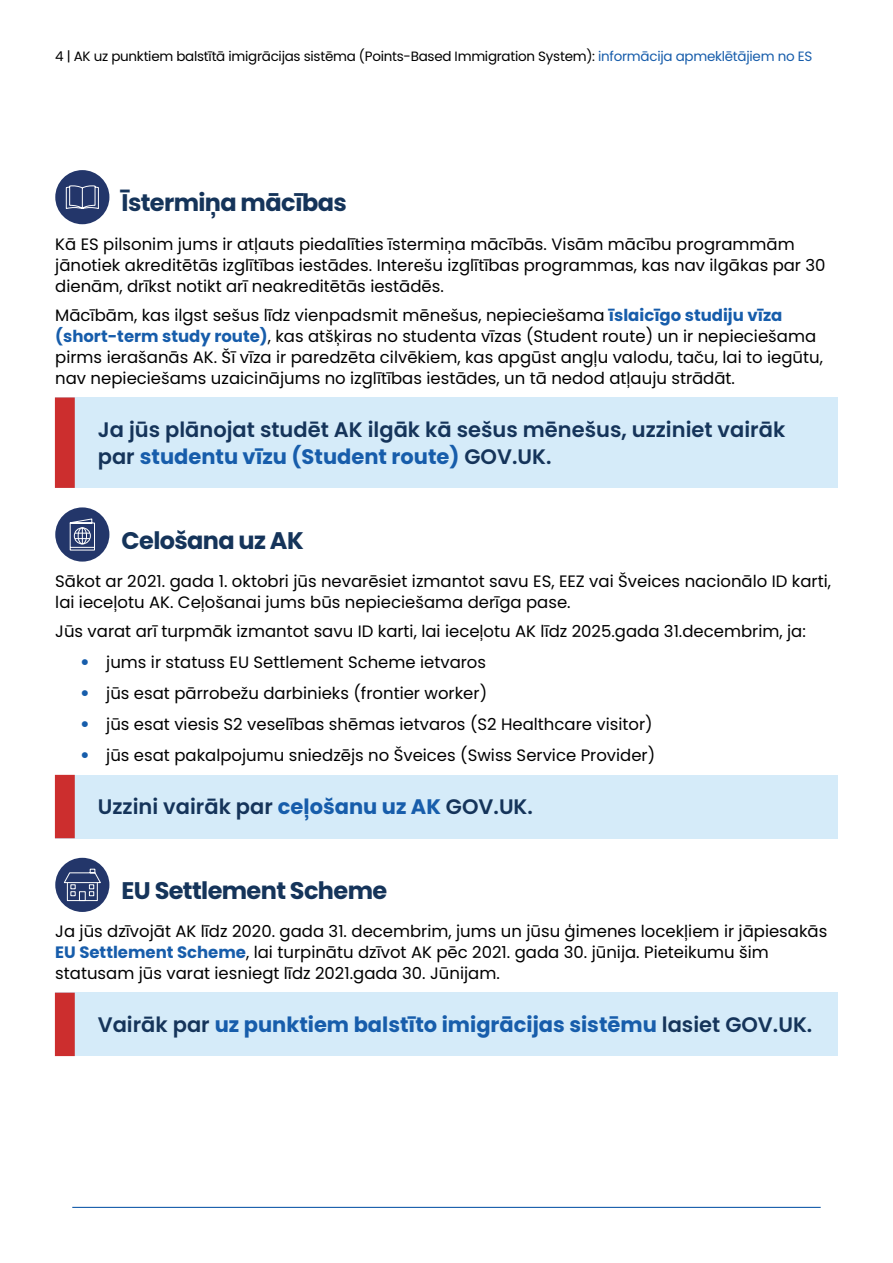
<style>
.page{position:relative;width:893px;height:1263px;background:#fff}
.page>*{position:absolute;margin:0;border:0;box-sizing:border-box;transform-origin:0 0}
.t1{font:700 24px "Poppins";letter-spacing:-.025em;color:#15345a}
.t2{font:600 21px/27px "Poppins";color:#15345a}
.t3{font:700 21px "Poppins";color:#175dab}
.t4{font:16.5px/21px "Poppins";color:#000}
.t5{font:13.5px "Poppins";letter-spacing:-.02em;color:#000}
.s1{color:#175dab}
.s2{font-weight:700;color:#175dab}
.s3{font-family:"Helvetica Neue LT Pro";color:#175dab}
.s4{font-weight:600;color:#15345a}
</style>
<div class="page">
<hr style="left:72px;top:1207px;width:749px;height:1px;background:#175dab">
<div style="left:55px;top:170px;width:54px;height:54px;background:#23366a;border-radius:50%"></div>
<svg style="left:65px;top:185px;width:34px;height:24px"></svg>
<div style="left:55px;top:397px;width:783px;height:91px;background:#d5ebf9"></div>
<div style="left:55px;top:397px;width:20px;height:91px;background:#cc2e2e"></div>
<div style="left:55px;top:507px;width:54px;height:55px;background:#23366a;border-radius:50%"></div>
<svg style="left:69px;top:518px;width:26px;height:33px"></svg>
<div style="left:55px;top:775px;width:783px;height:63px;background:#d5ebf9"></div>
<div style="left:55px;top:775px;width:20px;height:63px;background:#cc2e2e"></div>
<div style="left:55px;top:858px;width:54px;height:54px;background:#23366a;border-radius:50%"></div>
<svg style="left:64px;top:868px;width:37px;height:33px"></svg>
<div style="left:55px;top:993px;width:783px;height:63px;background:#d5ebf9"></div>
<div style="left:55px;top:993px;width:20px;height:63px;background:#cc2e2e"></div>
<p class="t5" style="left:55px;top:48px;width:758px">4 | AK uz punktiem balstītā imigrācijas sistēma (Points-Based Immigration System): <span class="s1">informācija apmeklētājiem no ES</span></p>
<h2 class="t1" style="left:122px;top:189px;width:227px">Īstermiņa mācības</h2>
<p class="t4" style="left:55px;top:233px;width:772px">Kā ES pilsonim jums ir atļauts piedalīties īstermiņa mācībās. Visām mācību programmām jānotiek akreditētās izglītības iestādes. Interešu izglītības programmas, kas nav ilgākas par 30 dienām, drīkst notikt arī neakreditētās iestādēs.</p>
<p class="t4" style="left:55px;top:305px;width:769px">Mācībām, kas ilgst sešus līdz vienpadsmit mēnešus, nepieciešama <span class="s2">īslaicīgo studiju vīza (short-term study route)</span>, kas atšķiras no studenta vīzas (Student route) un ir nepieciešama pirms ierašanās AK. Šī vīza ir paredzēta cilvēkiem, kas apgūst angļu valodu, taču, lai to iegūtu, nav nepieciešams uzaicinājums no izglītības iestādes, un tā nedod atļauju strādāt.</p>
<p class="t2" style="left:98px;top:416px;width:689px">Ja jūs plānojat studēt AK ilgāk kā sešus mēnešus, uzziniet vairāk par <span class="s2">studentu vīzu (Student route)</span> GOV.UK.</p>
<p class="t1" style="left:122px;top:526px;width:184px">Celošana uz AK</p>
<p class="t4" style="left:55px;top:571px;width:777px">Sākot ar 2021. gada 1. oktobri jūs nevarēsiet izmantot savu ES, EEZ vai Šveices nacionālo ID karti, lai ieceļotu AK. Ceļošanai jums būs nepieciešama derīga pase.</p>
<p class="t4" style="left:55px;top:621px;width:752px">Jūs varat arī turpmāk izmantot savu ID karti, lai ieceļotu AK līdz 2025.gada 31.decembrim, ja:</p>
<p class="t4" style="left:81px;top:652px;width:407px"><span class="s3">•</span> jums ir statuss EU Settlement Scheme ietvaros</p>
<p class="t4" style="left:81px;top:683px;width:408px"><span class="s3">•</span> jūs esat pārrobežu darbinieks (frontier worker)</p>
<p class="t4" style="left:81px;top:714px;width:573px"><span class="s3">•</span> jūs esat viesis S2 veselības shēmas ietvaros (S2 Healthcare visitor)</p>
<p class="t4" style="left:81px;top:745px;width:576px"><span class="s3">•</span> jūs esat pakalpojumu sniedzējs no Šveices (Swiss Service Provider)</p>
<p class="t2" style="left:98px;top:793px;width:437px">Uzzini vairāk par <span class="s2">ceļošanu uz AK</span> GOV.UK.</p>
<p class="t1" style="left:122px;top:877px;width:267px">EU Settlement Scheme</p>
<p class="t4" style="left:55px;top:921px;width:774px">Ja jūs dzīvojāt AK līdz 2020. gada 31. decembrim, jums un jūsu ģimenes locekļiem ir jāpiesakās<br><span class="s2">EU Settlement Scheme</span>, lai turpinātu dzīvot AK pēc 2021. gada 30. jūnija. Pieteikumu šim statusam jūs varat iesniegt līdz 2021.gada 30. Jūnijam.</p>
<p class="t3" style="left:98px;top:1012px;width:716px"><span class="s4">Vairāk par</span> uz punktiem balstīto imigrācijas sistēmu <span class="s4">lasiet GOV.UK.</span></p>
</div>
